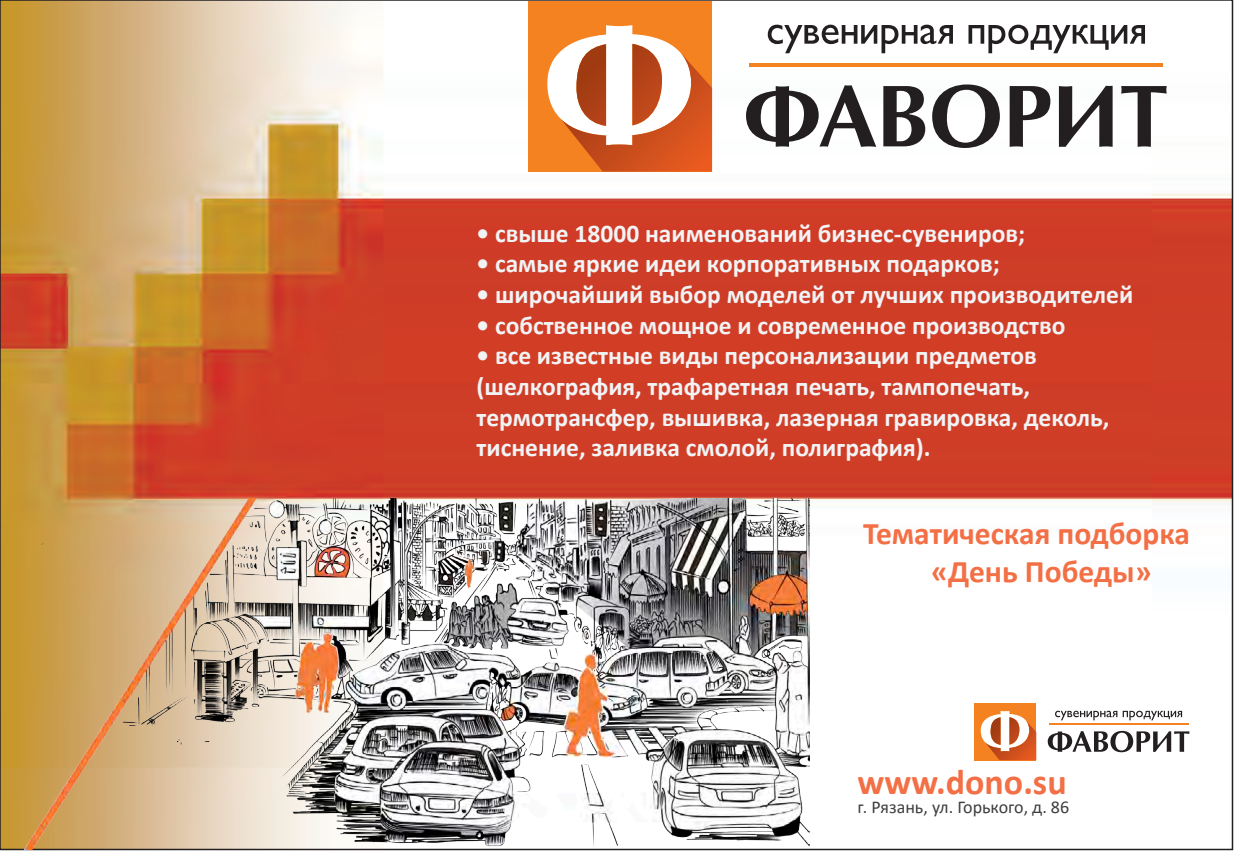
<style>
.page{position:relative;width:1234px;height:851px;background:#fff}
.page>*{position:absolute;margin:0;border:0;box-sizing:border-box;transform-origin:0 0}
.t1{font:700 36px "Calibri";color:#f36f45}
.t2{font:700 31.5px "Calibri";color:#f36f45}
.t3{font:700 25.5px/30.6px "Calibri";color:#f2f3f4}
.t4{font:18px "Calibri";color:#3e3e3f}
</style>
<div class="page">
<img style="left:3px;top:3px;width:1226px;height:844px">
<img style="left:22px;top:498px;width:787px;height:351px">
<svg style="left:767px;top:25px;width:377px;height:28px"></svg>
<svg style="left:745px;top:84px;width:421px;height:64px"></svg>
<hr style="left:749px;top:63px;width:413px;height:4px;background:#f58220">
<div style="left:528px;top:1px;width:184px;height:170px;background:#f58220"></div>
<svg style="left:547px;top:25px;width:165px;height:146px"></svg>
<svg style="left:1054px;top:710px;width:127px;height:10px"></svg>
<svg style="left:1047px;top:730px;width:142px;height:22px"></svg>
<hr style="left:1048px;top:723px;width:139px;height:1px;background:#f58220">
<div style="left:974px;top:702px;width:62px;height:58px;background:#f58220"></div>
<svg style="left:980px;top:711px;width:56px;height:49px"></svg>
<p class="t3" style="left:476px;top:217px;width:550px">• свыше 18000 наименований бизнес-сувениров;</p>
<p class="t3" style="left:476px;top:248px;width:524px">• самые яркие идеи корпоративных подарков;</p>
<p class="t3" style="left:476px;top:278px;width:658px">• широчайший выбор моделей от лучших производителей</p>
<p class="t3" style="left:476px;top:309px;width:590px">• собственное мощное и современное производство</p>
<p class="t3" style="left:476px;top:339px;width:634px">• все известные виды персонализации предметов (шелкография, трафаретная печать, тампопечать, термотрансфер, вышивка, лазерная гравировка, деколь, тиснение, заливка смолой, полиграфия).</p>
<p class="t2" style="left:862px;top:511px;width:328px">Тематическая подборка</p>
<p class="t2" style="left:930px;top:549px;width:222px">«День Победы»</p>
<p class="t1" style="left:857px;top:756px;width:211px">www.dono.su</p>
<p class="t4" style="left:857px;top:794px;width:213px">г. Рязань, ул. Горького, д. 86</p>
</div>
